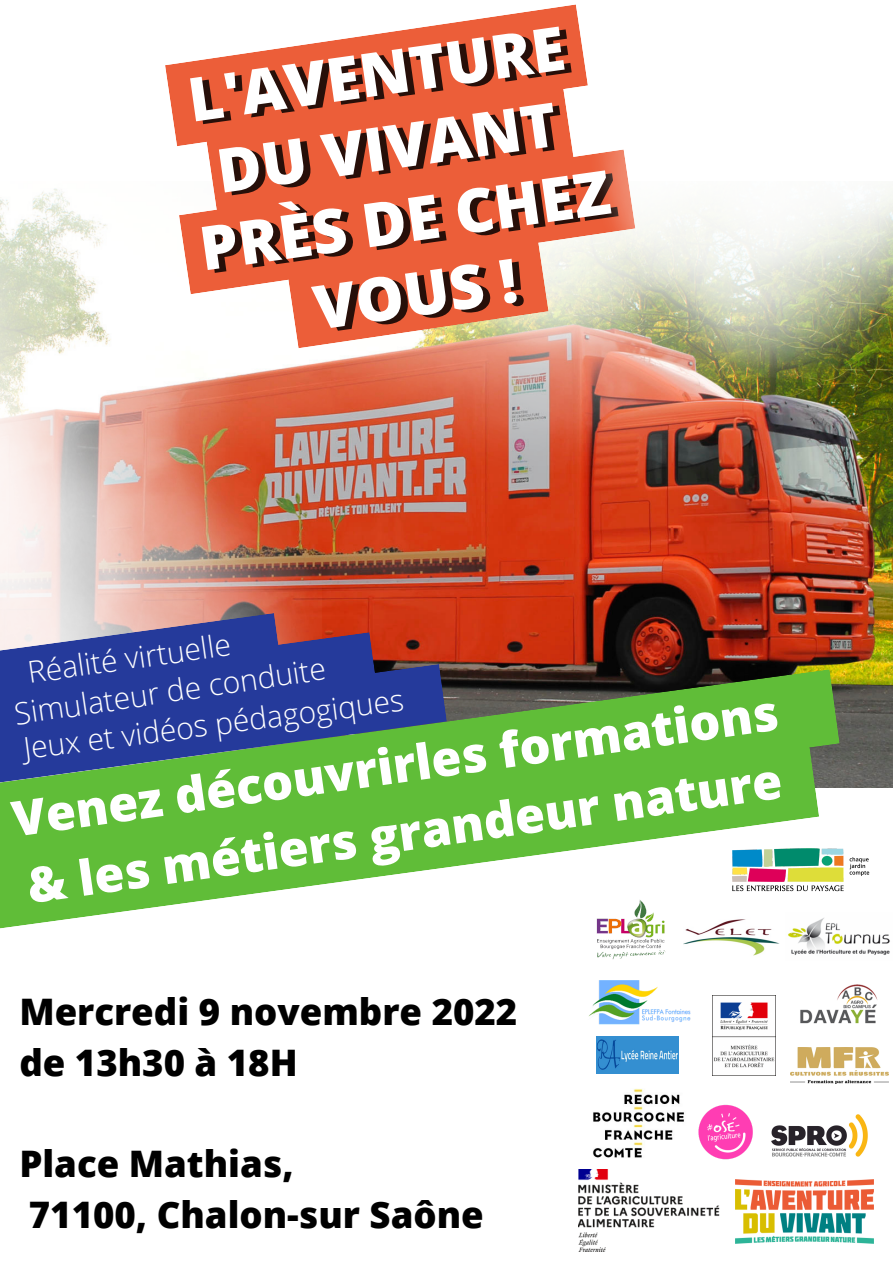
<style>
.page{position:relative;width:893px;height:1263px;background:#fff}
.page>*{position:absolute;margin:0;border:0;box-sizing:border-box;transform-origin:0 0}
.t1{font:800 60.75px/74.5px "Open Sans";color:#fff;text-align:center}
.t2{font:800 48.75px/68.1px "Open Sans";color:#fff}
.t3{font:800 36.53px/50.6px "Open Sans";color:#000}
.t4{font:300 30px/38.5px "Open Sans";color:#fff}
</style>
<div class="page">
<img style="left:323px;top:480px;width:570px;height:308px">
<img style="left:323px;top:354px;width:570px;height:126px">
<img style="left:0;top:188px;width:323px;height:444px">
<img style="left:579px;top:1170px;width:295px;height:82px">
<img style="left:373px;top:294px;width:214px;height:64px">
<svg style="left:165px;top:4px;width:422px;height:142px;fill:#ec5e39"></svg>
<div style="left:205px;top:76px;width:370px;height:73px;background:#ec5e39"></div>
<svg style="left:179px;top:149px;width:408px;height:145px;background:#ed7251"></svg>
<svg style="left:287px;top:235px;width:261px;height:113px;background:#eb7450"></svg>
<img style="left:587px;top:81px;width:306px;height:297px">
<svg style="left:0;top:868px;width:597px;height:61px"></svg>
<svg style="left:0;top:669px;width:839px;height:199px;background:#69b348"></svg>
<svg style="left:0;top:664px;width:447px;height:139px;background:#51994f"></svg>
<svg style="left:0;top:632px;width:379px;height:155px;background:#467668"></svg>
<svg style="left:0;top:613px;width:284px;height:155px;background:#40529b"></svg>
<img style="left:771px;top:1114px;width:97px;height:43px">
<img style="left:593px;top:1089px;width:91px;height:69px">
<img style="left:731px;top:848px;width:138px;height:44px">
<img style="left:597px;top:900px;width:68px;height:59px">
<img style="left:800px;top:984px;width:78px;height:40px">
<img style="left:698px;top:1104px;width:55px;height:55px">
<img style="left:788px;top:918px;width:102px;height:37px">
<img style="left:588px;top:980px;width:103px;height:45px">
<img style="left:683px;top:919px;width:97px;height:37px">
<img style="left:597px;top:1036px;width:81px;height:37px">
<img style="left:790px;top:1047px;width:98px;height:37px">
<img style="left:713px;top:995px;width:62px;height:81px">
<h1 class="t1" style="left:174px;top:63px;width:415px;rotate:-8deg">L'AVENTURE<br>DU VIVANT<br>PRÈS DE CHEZ<br>VOUS !</h1>
<p class="t4" style="left:6px;top:655px;width:316px;text-indent:19px;rotate:-8deg">Réalité virtuelle<br>Simulateur de conduite</p>
<p class="t4" style="left:21px;top:727px;width:384px;rotate:-7deg">Jeux et vidéos pédagogiques</p>
<h2 class="t2" style="left:7px;top:784px;width:774px;rotate:-8deg">Venez découvrirles formations &amp; les métiers grandeur nature</h2>
<p class="t3" style="left:19px;top:986px;width:499px">Mercredi 9 novembre 2022 de 13h30 à 18H</p>
<p class="t3" style="left:19px;top:1137px;width:466px">Place Mathias,<br>71100, Chalon-sur Saône</p>
</div>
